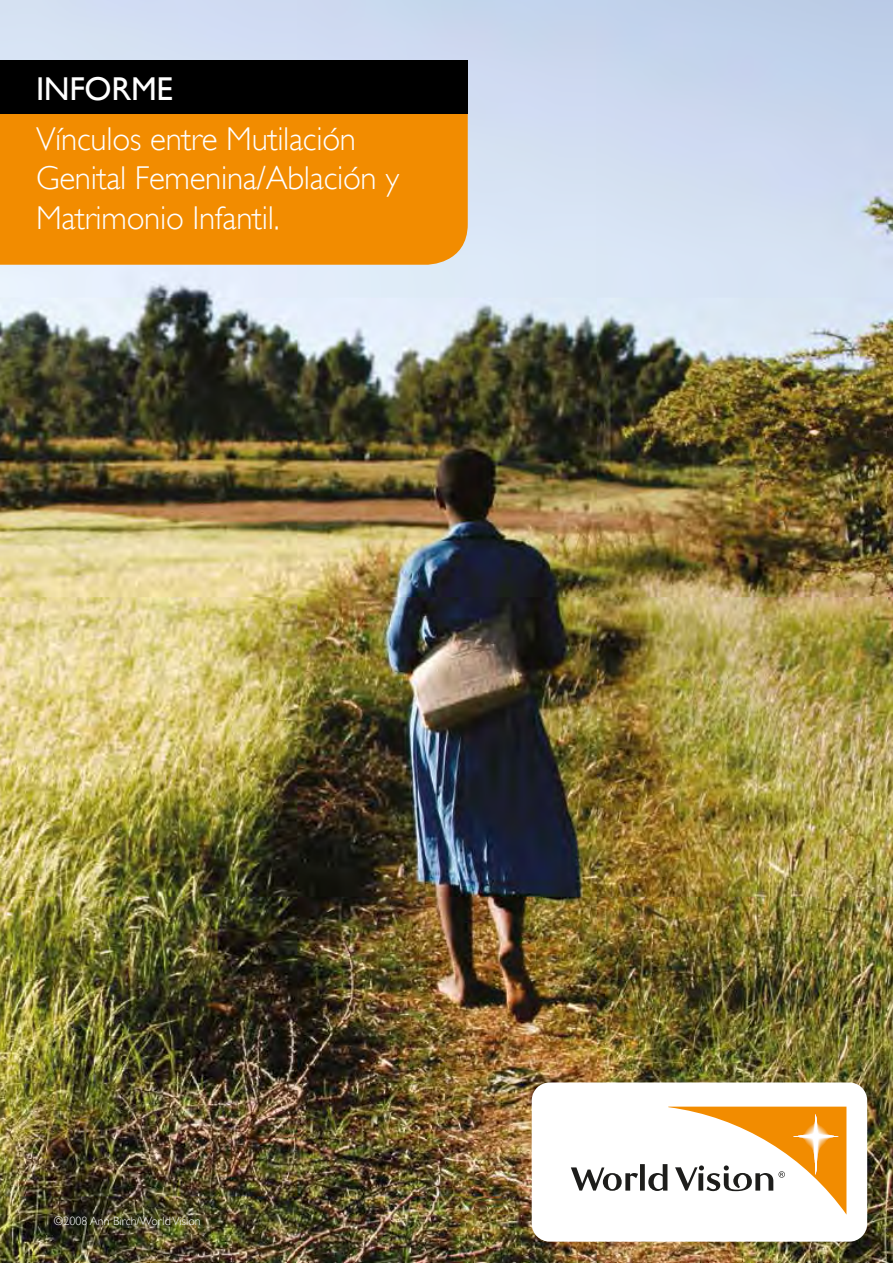
<style>
.page{position:relative;width:893px;height:1263px;background:#fff}
.page>*{position:absolute;margin:0;border:0;box-sizing:border-box;transform-origin:0 0}
.t1{font:300 33px/39.6px "Gill Sans";letter-spacing:-.01em;color:#fff}
.t2{font:33px "Gill Sans";letter-spacing:-.01em;color:#fff}
.t3{font:300 12px "Gill Sans";color:#fff}
</style>
<div class="page">
<img style="left:0;top:0;width:893px;height:1263px">
<div style="left:0;top:114px;width:468px;height:151px;background:#f28c00"></div>
<div style="left:532px;top:1082px;width:335px;height:160px;background:#fff;border-radius:18px"></div>
<div style="left:0;top:61px;width:468px;height:53px;background:#000"></div>
<svg style="left:571px;top:1106px;width:275px;height:108px"></svg>
<p class="t2" style="left:36px;top:70px;width:139px">INFORME</p>
<p class="t1" style="left:36px;top:119px;width:365px">Vínculos entre Mutilación<br>Genital Femenina/Ablación y<br>Matrimonio Infantil.</p>
<p class="t3" style="left:54px;top:1214px;width:148px">©2008 Ann Birch/World Vision</p>
</div>
